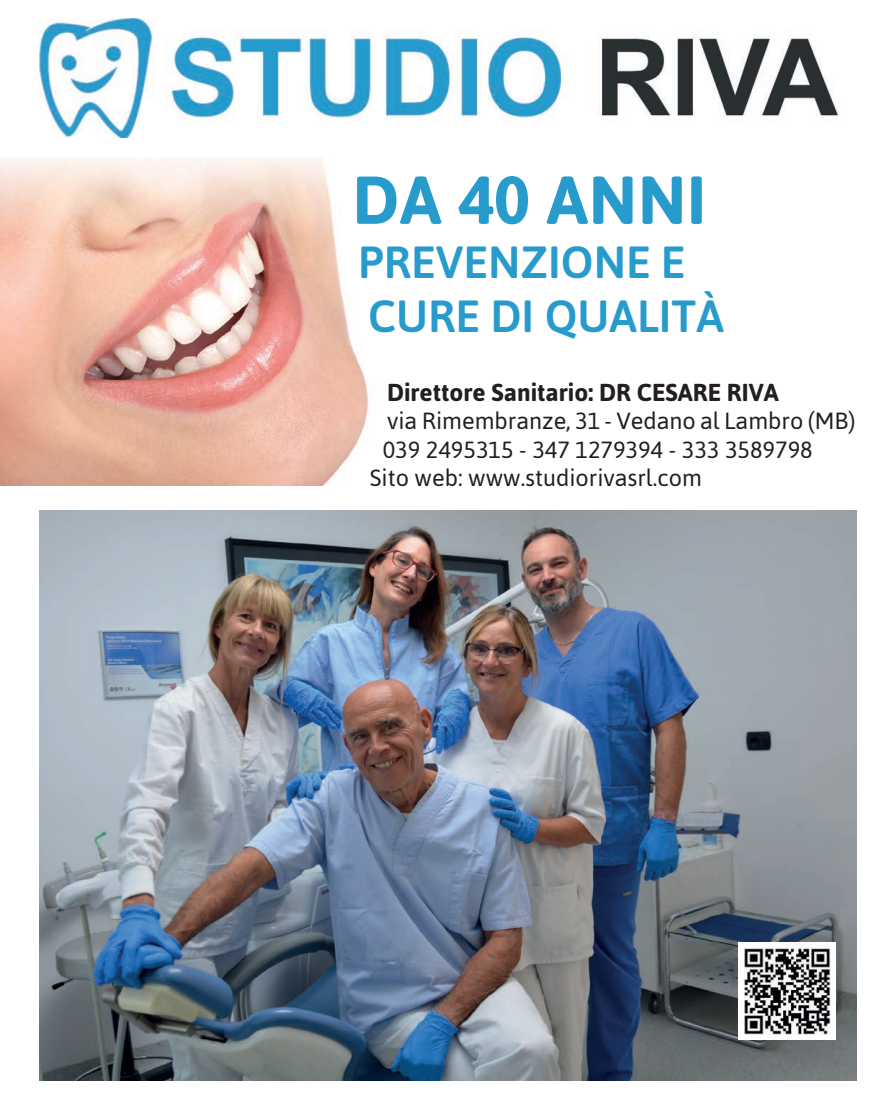
<style>
.page{position:relative;width:893px;height:1106px;background:#fff}
.page>*{position:absolute;margin:0;border:0;box-sizing:border-box;transform-origin:0 0}
.t1{font:700 67.5px "Asap";letter-spacing:.01em;color:#279bcb}
.t2{font:500 45px/54px "Asap";color:#279bcb}
.t3{font:700 24.45px "Asap";color:#231f20}
.t4{font:23.4px "Asap";color:#231f20}
</style>
<div class="page">
<img style="left:0;top:157px;width:369px;height:328px">
<img style="left:40px;top:18px;width:799px;height:120px">
<img style="left:40px;top:510px;width:817px;height:570px">
<img style="left:738px;top:942px;width:97px;height:97px">
<h1 class="t1" style="left:352px;top:155px;width:355px">DA 40 ANNI</h1>
<h2 class="t2" style="left:358px;top:233px;width:367px">PREVENZIONE E<br>CURE DI QUALITÀ</h2>
<p class="t3" style="left:387px;top:376px;width:393px">Direttore Sanitario: DR CESARE RIVA</p>
<p class="t4" style="left:387px;top:406px;width:470px">via Rimembranze, 31 - Vedano al Lambro (MB)</p>
<p class="t4" style="left:383px;top:434px;width:431px">039 2495315 - 347 1279394 - 333 3589798</p>
<p class="t4" style="left:370px;top:462px;width:334px">Sito web: www.studiorivasrl.com</p>
</div>
